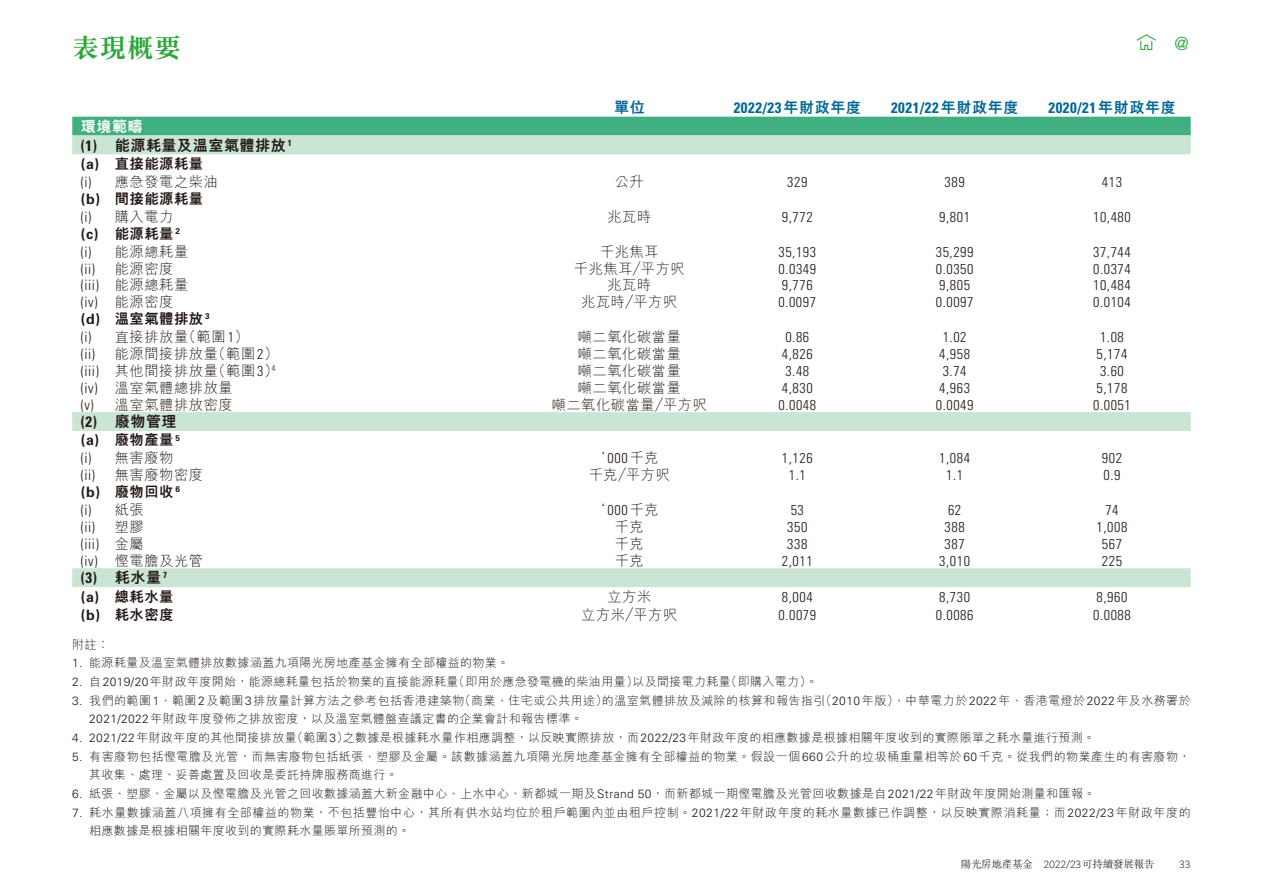
<style>
.page{position:relative;width:1263px;height:893px;background:#fff}
.page>*{position:absolute;margin:0;border:0;box-sizing:border-box;transform-origin:0 0}
.t1{font:700 27px "M Sung HK";color:#2ba839}
.t2{font:300 18px "Univers LT Std";color:#2ba839}
.t3{font:700 condensed 15px "Univers LT Std";letter-spacing:.04em;color:#006794}
.t4{font:800 15px/18.9px "M Hei HK";letter-spacing:.04em;color:#231916}
.t5{font:700 condensed 15px "Univers LT Std";color:#231916}
.t6{font:800 15px "M Hei HK";color:#006794}
.t7{font:300 condensed 14.25px "Univers LT Std";letter-spacing:.04em;color:#231916}
.t8{font:300 14.25px/18px "M Hei HK";letter-spacing:.04em;color:#231916}
.t9{font:800 14.25px/18px "M Hei HK";letter-spacing:.04em;color:#231916}
.t10{font:300 12px/18px "M Hei HK";letter-spacing:.03em;color:#231916}
.t11{font:300 10.5px "M Sung HK";letter-spacing:-.02em;color:#231916}
.t12{font:300 10.5px "Caecilia LT Std";color:#231916}
.s1{color:#fff}
.s2{font-family:"Univers LT Std";font-weight:700;font-stretch:condensed}
.s3{font-family:"Univers LT Std";font-weight:700}
.s4{font-weight:800}
.s5{font-family:"Univers LT Std";font-stretch:condensed}
.s6{font-family:"Univers LT Std";font-weight:300;font-stretch:condensed}
.s7{font-weight:300}
.s8{font-family:"M Hei HK";font-weight:800;font-stretch:normal}
.s9{font-family:"M Hei HK";font-stretch:normal}
.s10{font-family:"Univers LT Std"}
.s11{font-family:"Caecilia LT Std"}
</style>
<div class="page">
<div style="left:72px;top:117px;width:1119px;height:19px;background:#40b082"></div>
<svg style="left:72px;top:136px;width:1119px;height:451px"></svg>
<svg style="left:1136px;top:34px;width:20px;height:16px"></svg>
<h1 class="t1" style="left:72px;top:35px;width:110px">表現概要</h1>
<p class="t4" style="left:81px;top:117px;width:212px"><span class="s1">環境範疇<br></span><span class="s2">(1)</span> 能源耗量及溫室氣體排放 <sup>1</sup></p>
<p class="t8" style="left:81px;top:154px;width:139px"><span class="s3">(a)</span> <span class="s4">直接能源耗量<br></span><span class="s5">(i)</span> 應急發電之柴油</p>
<p class="t9" style="left:81px;top:189px;width:124px"><span class="s3">(b)</span> 間接能源耗量<span class="s6">(i)</span> <span class="s7">購入電力</span></p>
<p class="t8" style="left:81px;top:224px;width:109px"><span class="s3">(c)</span> <span class="s4">能源耗量</span> <sup>2 </sup><span class="s5">(i)</span> 能源總耗量</p>
<h2 class="t2" style="left:1174px;top:33px;width:16px">@</h2>
<p class="t6" style="left:614px;top:100px;width:32px">單位</p>
<p class="t3" style="left:734px;top:98px;width:129px">2022/23<span class="s8">年財政年度</span></p>
<p class="t3" style="left:891px;top:98px;width:129px">2021/22<span class="s8">年財政年度</span></p>
<p class="t3" style="left:1048px;top:98px;width:129px">2020/21<span class="s8">年財政年度</span></p>
<p class="t8" style="left:615px;top:172px;width:31px">公升</p>
<p class="t7" style="left:787px;top:173px;width:22px">329</p>
<p class="t7" style="left:944px;top:173px;width:22px">389</p>
<p class="t7" style="left:1102px;top:173px;width:22px">413</p>
<p class="t8" style="left:607px;top:207px;width:45px">兆瓦時</p>
<p class="t7" style="left:782px;top:208px;width:32px">9,772</p>
<p class="t7" style="left:939px;top:208px;width:32px">9,801</p>
<p class="t7" style="left:1093px;top:208px;width:39px">10,480</p>
<p class="t8" style="left:600px;top:242px;width:60px">千兆焦耳</p>
<p class="t7" style="left:778px;top:243px;width:39px">35,193</p>
<p class="t7" style="left:936px;top:243px;width:39px">35,299</p>
<p class="t7" style="left:1093px;top:243px;width:39px">37,744</p>
<p class="t7" style="left:81px;top:260px;width:94px">(ii) <span class="s9">能源密度</span></p>
<p class="t8" style="left:574px;top:259px;width:112px">千兆焦耳／平方呎</p>
<p class="t7" style="left:778px;top:260px;width:39px">0.0349</p>
<p class="t7" style="left:936px;top:260px;width:39px">0.0350</p>
<p class="t7" style="left:1093px;top:260px;width:39px">0.0374</p>
<p class="t7" style="left:81px;top:277px;width:109px">(iii) <span class="s9">能源總耗量</span></p>
<p class="t8" style="left:607px;top:276px;width:45px">兆瓦時</p>
<p class="t7" style="left:782px;top:277px;width:32px">9,776</p>
<p class="t7" style="left:939px;top:277px;width:32px">9,805</p>
<p class="t7" style="left:1093px;top:277px;width:39px">10,484</p>
<p class="t7" style="left:81px;top:294px;width:94px">(iv) <span class="s9">能源密度</span></p>
<p class="t8" style="left:581px;top:293px;width:98px">兆瓦時／平方呎</p>
<p class="t7" style="left:778px;top:294px;width:39px">0.0097</p>
<p class="t7" style="left:936px;top:294px;width:39px">0.0097</p>
<p class="t7" style="left:1093px;top:294px;width:39px">0.0104</p>
<p class="t8" style="left:81px;top:310px;width:170px"><span class="s3">(d)</span> <span class="s4">溫室氣體排放</span> <sup>3<br></sup><span class="s5">(i)</span> 直接排放量（範圍<span class="s5">1</span>）</p>
<p class="t8" style="left:578px;top:328px;width:105px">噸二氧化碳當量</p>
<p class="t7" style="left:785px;top:329px;width:25px">0.86</p>
<p class="t7" style="left:943px;top:329px;width:25px">1.02</p>
<p class="t7" style="left:1100px;top:329px;width:25px">1.08</p>
<p class="t8" style="left:81px;top:345px;width:199px"><span class="s5">(ii)</span> 能源間接排放量（範圍<span class="s5">2</span>）</p>
<p class="t8" style="left:578px;top:345px;width:105px">噸二氧化碳當量</p>
<p class="t7" style="left:782px;top:345px;width:32px">4,826</p>
<p class="t7" style="left:939px;top:345px;width:32px">4,958</p>
<p class="t7" style="left:1096px;top:345px;width:32px">5,174</p>
<p class="t8" style="left:81px;top:361px;width:199px"><span class="s5">(iii)</span> 其他間接排放量（範圍<span class="s5">3</span>）<sup>4</sup></p>
<p class="t8" style="left:578px;top:361px;width:105px">噸二氧化碳當量</p>
<p class="t7" style="left:785px;top:362px;width:25px">3.48</p>
<p class="t7" style="left:943px;top:362px;width:25px">3.74</p>
<p class="t7" style="left:1100px;top:362px;width:25px">3.60</p>
<p class="t8" style="left:81px;top:378px;width:154px"><span class="s5">(iv)</span> 溫室氣體總排放量</p>
<p class="t8" style="left:578px;top:378px;width:105px">噸二氧化碳當量</p>
<p class="t7" style="left:782px;top:379px;width:32px">4,830</p>
<p class="t7" style="left:939px;top:379px;width:32px">4,963</p>
<p class="t7" style="left:1096px;top:379px;width:32px">5,178</p>
<p class="t8" style="left:81px;top:395px;width:154px"><span class="s5">(v)</span> 溫室氣體排放密度</p>
<p class="t8" style="left:552px;top:395px;width:157px">噸二氧化碳當量／平方呎</p>
<p class="t7" style="left:778px;top:396px;width:39px">0.0048</p>
<p class="t7" style="left:936px;top:396px;width:39px">0.0049</p>
<p class="t7" style="left:1093px;top:396px;width:39px">0.0051</p>
<p class="t4" style="left:81px;top:412px;width:97px"><span class="s2">(2)</span> 廢物管理</p>
<p class="t9" style="left:81px;top:431px;width:101px"><span class="s3">(a)</span> 廢物產量 <sup>5 </sup><span class="s6">(i)</span> <span class="s7">無害廢物</span></p>
<p class="t8" style="left:593px;top:449px;width:68px">‘<span class="s5">000</span>千克</p>
<p class="t7" style="left:782px;top:450px;width:32px">1,126</p>
<p class="t7" style="left:939px;top:450px;width:32px">1,084</p>
<p class="t7" style="left:1102px;top:450px;width:22px">902</p>
<p class="t8" style="left:81px;top:466px;width:124px"><span class="s5">(ii)</span> 無害廢物密度</p>
<p class="t8" style="left:589px;top:466px;width:83px">千克／平方呎</p>
<p class="t7" style="left:789px;top:467px;width:18px">1.1</p>
<p class="t7" style="left:946px;top:467px;width:18px">1.1</p>
<p class="t7" style="left:1103px;top:467px;width:18px">0.9</p>
<p class="t9" style="left:81px;top:483px;width:101px"><span class="s3">(b)</span> 廢物回收 <sup>6</sup></p>
<p class="t7" style="left:81px;top:502px;width:65px">(i) <span class="s9">紙張</span></p>
<p class="t8" style="left:593px;top:501px;width:68px">‘<span class="s5">000</span>千克</p>
<p class="t7" style="left:791px;top:502px;width:15px">53</p>
<p class="t7" style="left:948px;top:502px;width:15px">62</p>
<p class="t7" style="left:1105px;top:502px;width:15px">74</p>
<p class="t7" style="left:81px;top:518px;width:65px">(ii) <span class="s9">塑膠</span></p>
<p class="t8" style="left:615px;top:518px;width:31px">千克</p>
<p class="t7" style="left:787px;top:518px;width:22px">350</p>
<p class="t7" style="left:944px;top:518px;width:22px">388</p>
<p class="t7" style="left:1096px;top:518px;width:32px">1,008</p>
<p class="t7" style="left:81px;top:535px;width:65px">(iii) <span class="s9">金屬</span></p>
<p class="t8" style="left:615px;top:534px;width:31px">千克</p>
<p class="t7" style="left:787px;top:535px;width:22px">338</p>
<p class="t7" style="left:944px;top:535px;width:22px">387</p>
<p class="t7" style="left:1102px;top:535px;width:22px">567</p>
<p class="t8" style="left:81px;top:551px;width:124px"><span class="s5">(iv)</span> 慳電膽及光管</p>
<p class="t8" style="left:615px;top:551px;width:31px">千克</p>
<p class="t7" style="left:782px;top:552px;width:32px">2,011</p>
<p class="t7" style="left:939px;top:552px;width:32px">3,010</p>
<p class="t7" style="left:1102px;top:552px;width:22px">225</p>
<p class="t5" style="left:81px;top:569px;width:88px">(3) <span class="s8">耗水量</span> <sup>7</sup></p>
<p class="t9" style="left:81px;top:587px;width:94px"><span class="s3">(a)</span> 總耗水量</p>
<p class="t8" style="left:607px;top:587px;width:45px">立方米</p>
<p class="t7" style="left:782px;top:588px;width:32px">8,004</p>
<p class="t7" style="left:939px;top:588px;width:32px">8,730</p>
<p class="t7" style="left:1096px;top:588px;width:32px">8,960</p>
<p class="t9" style="left:81px;top:605px;width:94px"><span class="s3">(b)</span> 耗水密度</p>
<p class="t8" style="left:581px;top:605px;width:98px">立方米／平方呎</p>
<p class="t7" style="left:778px;top:606px;width:39px">0.0079</p>
<p class="t7" style="left:936px;top:606px;width:39px">0.0086</p>
<p class="t7" style="left:1093px;top:606px;width:39px">0.0088</p>
<p class="t10" style="left:72px;top:635px;width:38px">附註︰</p>
<p class="t10" style="left:72px;top:654px;width:438px"><span class="s10">1.</span> 能源耗量及溫室氣體排放數據涵蓋九項陽光房地產基金擁有全部權益的物業。</p>
<p class="t10" style="left:72px;top:673px;width:747px"><span class="s10">2.</span> 自<span class="s10">2019/20</span>年財政年度開始，能源總耗量包括於物業的直接能源耗量（即用於應急發電機的柴油用量）以及間接電力耗量（即購入電力）。</p>
<p class="t10" style="left:89px;top:691px;width:1103px;text-indent:-17px"><span class="s10">3.</span> 我們的範圍<span class="s10">1</span>、範圍<span class="s10">2</span>及範圍<span class="s10">3</span>排放量計算方法之參考包括香港建築物（商業、住宅或公共用途）的溫室氣體排放及減除的核算和報告指引（<span class="s10">2010</span>年版）、中華電力於<span class="s10">2022</span>年、香港電燈於<span class="s10">2022</span>年及水務署於<br><span class="s10">2021/2022</span>年財政年度發佈之排放密度，以及溫室氣體盤查議定書的企業會計和報告標準。</p>
<p class="t10" style="left:72px;top:728px;width:1024px"><span class="s10">4. 2021/22</span>年財政年度的其他間接排放量（範圍<span class="s10">3</span>）之數據是根據耗水量作相應調整，以反映實際排放，而<span class="s10">2022/23</span>年財政年度的相應數據是根據相關年度收到的實際賬單之耗水量進行預測。</p>
<p class="t10" style="left:89px;top:747px;width:1103px;text-indent:-17px"><span class="s10">5.</span> 有害廢物包括慳電膽及光管，而無害廢物包括紙張、塑膠及金屬。該數據涵蓋九項陽光房地產基金擁有全部權益的物業。假設一個<span class="s10">660</span>公升的垃圾桶重量相等於<span class="s10">60</span>千克。從我們的物業產生的有害廢物，其收集、處理、妥善處置及回收是委託持牌服務商進行。</p>
<p class="t10" style="left:72px;top:784px;width:1025px"><span class="s10">6.</span> 紙張、塑膠、金屬以及慳電膽及光管之回收數據涵蓋大新金融中心、上水中心、新都城一期及<span class="s10">Strand 50</span>，而新都城一期慳電膽及光管回收數據是自<span class="s10">2021/22</span>年財政年度開始測量和匯報。</p>
<p class="t10" style="left:89px;top:803px;width:1103px;text-indent:-17px"><span class="s10">7.</span> 耗水量數據涵蓋八項擁有全部權益的物業，不包括豐怡中心，其所有供水站均位於租戶範圍內並由租戶控制。<span class="s10">2021/22</span>年財政年度的耗水量數據已作調整，以反映實際消耗量；而<span class="s10">2022/23</span>年財政年度的相應數據是根據相關年度收到的實際耗水量賬單所預測的。</p>
<p class="t11" style="left:961px;top:857px;width:195px">陽光房地產基金 <span class="s11">2022/23</span>可持續發展報告</p>
<p class="t12" style="left:1179px;top:858px;width:13px">33</p>
</div>
